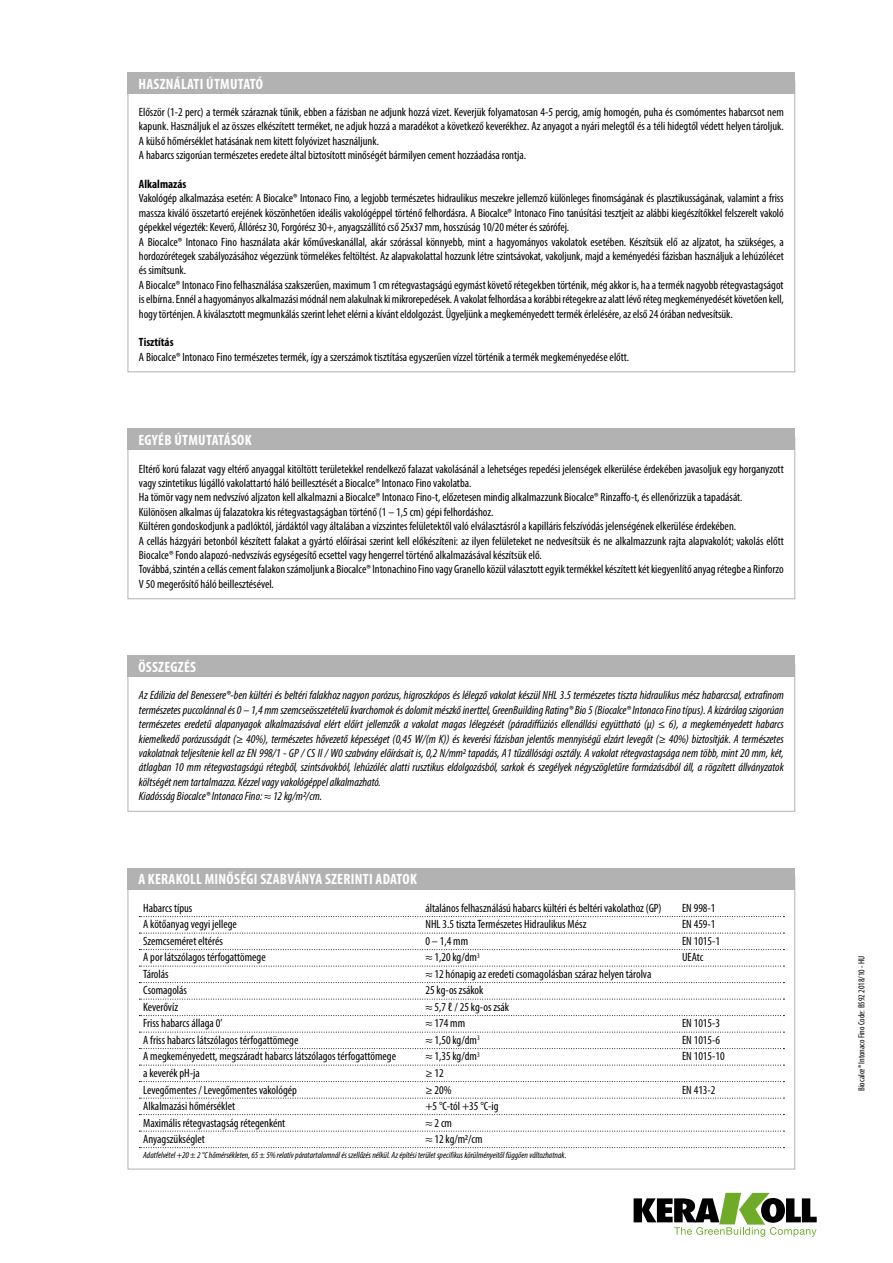
<style>
.page{position:relative;width:893px;height:1263px;background:#fff}
.page>*{position:absolute;margin:0;border:0;box-sizing:border-box;transform-origin:0 0}
.t1{font:700 condensed 15px "Myriad Pro";letter-spacing:.02em;color:#fff}
.t2{font:condensed 12px/14.4px "Myriad Pro";color:#000}
.t3{font:italic condensed 12px/14.4px "Myriad Pro";color:#000}
.t4{font:700 condensed 12px "Myriad Pro";color:#000}
.t5{font:italic condensed 9px "Myriad Pro";color:#000}
.t6{font:condensed 9px "Myriad Pro";color:#000}
</style>
<div class="page">
<svg style="left:634px;top:1193px;width:183px;height:44px"></svg>
<div style="left:128px;top:72px;width:667px;height:22px;background:#b3b2b2"></div>
<div style="left:128px;top:429px;width:667px;height:21px;background:#b3b2b2"></div>
<div style="left:128px;top:656px;width:667px;height:21px;background:#b3b2b2"></div>
<svg style="left:139px;top:916px;width:645px;height:1px"></svg>
<svg style="left:139px;top:933px;width:645px;height:1px"></svg>
<svg style="left:139px;top:949px;width:645px;height:1px"></svg>
<svg style="left:139px;top:966px;width:645px;height:1px"></svg>
<svg style="left:139px;top:982px;width:645px;height:1px"></svg>
<svg style="left:139px;top:999px;width:645px;height:1px"></svg>
<svg style="left:139px;top:1015px;width:645px;height:1px"></svg>
<svg style="left:139px;top:1032px;width:645px;height:1px"></svg>
<svg style="left:139px;top:1048px;width:645px;height:1px"></svg>
<svg style="left:139px;top:1065px;width:645px;height:1px"></svg>
<svg style="left:139px;top:1081px;width:645px;height:1px"></svg>
<svg style="left:139px;top:1098px;width:645px;height:1px"></svg>
<svg style="left:139px;top:1114px;width:645px;height:1px"></svg>
<svg style="left:139px;top:1131px;width:645px;height:1px"></svg>
<svg style="left:139px;top:1147px;width:645px;height:1px"></svg>
<div style="left:128px;top:868px;width:667px;height:21px;background:#b3b2b2"></div>
<p class="t1" style="left:138px;top:74px;width:126px">HASZNÁLATI ÚTMUTATÓ</p>
<p class="t2" style="left:139px;top:105px;width:646px">Először (1-2 perc) a termék száraznak tűnik, ebben a fázisban ne adjunk hozzá vizet. Keverjük folyamatosan 4-5 percig, amíg homogén, puha és csomómentes habarcsot nem kapunk. Használjuk el az összes elkészített terméket, ne adjuk hozzá a maradékot a következő keverékhez. Az anyagot a nyári melegtől és a téli hidegtől védett helyen tároljuk.<br>A külső hőmérséklet hatásának nem kitett folyóvizet használjunk.<br>A habarcs szigorúan természetes eredete által biztosított minőségét bármilyen cement hozzáadása rontja.</p>
<p class="t4" style="left:139px;top:177px;width:49px">Alkalmazás</p>
<p class="t2" style="left:139px;top:191px;width:646px">Vakológép alkalmazása esetén: A Biocalce® Intonaco Fino, a legjobb természetes hidraulikus meszekre jellemző különleges finomságának és plasztikusságának, valamint a friss massza kiváló összetartó erejének köszönhetően ideális vakológéppel történő felhordásra. A Biocalce® Intonaco Fino tanúsítási tesztjeit az alábbi kiegészítőkkel felszerelt vakoló gépekkel végezték: Keverő, Állórész 30, Forgórész 30+, anyagszállító cső 25x37 mm, hosszúság 10/20 méter és szórófej.<br>A Biocalce® Intonaco Fino használata akár kőműveskanállal, akár szórással könnyebb, mint a hagyományos vakolatok esetében. Készítsük elő az aljzatot, ha szükséges, a hordozórétegek szabályozásához végezzünk törmelékes feltöltést. Az alapvakolattal hozzunk létre szintsávokat, vakoljunk, majd a keményedési fázisban használjuk a lehúzólécet és simítsunk.<br>A Biocalce® Intonaco Fino felhasználása szakszerűen, maximum 1 cm rétegvastagságú egymást követő rétegekben történik, még akkor is, ha a termék nagyobb rétegvastagságot is elbírna. Ennél a hagyományos alkalmazási módnál nem alakulnak ki mikrorepedések. A vakolat felhordása a korábbi rétegekre az alatt lévő réteg megkeményedését követően kell, hogy történjen. A kiválasztott megmunkálás szerint lehet elérni a kívánt eldolgozást. Ügyeljünk a megkeményedett termék érlelésére, az első 24 órában nedvesítsük.</p>
<p class="t4" style="left:139px;top:335px;width:36px">Tisztítás</p>
<p class="t2" style="left:139px;top:350px;width:492px">A Biocalce® Intonaco Fino természetes termék, így a szerszámok tisztítása egyszerűen vízzel történik a termék megkeményedése előtt.</p>
<p class="t1" style="left:138px;top:431px;width:115px">EGYÉB ÚTMUTATÁSOK</p>
<p class="t2" style="left:139px;top:461px;width:646px">Eltérő korú falazat vagy eltérő anyaggal kitöltött területekkel rendelkező falazat vakolásánál a lehetséges repedési jelenségek elkerülése érdekében javasoljuk egy horganyzott vagy szintetikus lúgálló vakolattartó háló beillesztését a Biocalce® Intonaco Fino vakolatba.<br>Ha tömör vagy nem nedvszívó aljzaton kell alkalmazni a Biocalce® Intonaco Fino-t, előzetesen mindig alkalmazzunk Biocalce® Rinzaffo-t, és ellenőrizzük a tapadását.<br>Különösen alkalmas új falazatokra kis rétegvastagságban történő (1 – 1,5 cm) gépi felhordáshoz.<br>Kültéren gondoskodjunk a padlóktól, járdáktól vagy általában a vízszintes felületektől való elválasztásról a kapilláris felszívódás jelenségének elkerülése érdekében.<br>A cellás házgyári betonból készített falakat a gyártó előírásai szerint kell előkészíteni: az ilyen felületeket ne nedvesítsük és ne alkalmazzunk rajta alapvakolót; vakolás előtt Biocalce® Fondo alapozó-nedvszívás egységesítő ecsettel vagy hengerrel történő alkalmazásával készítsük elő.<br>Továbbá, szintén a cellás cement falakon számoljunk a Biocalce® Intonachino Fino vagy Granello közül választott egyik termékkel készített két kiegyenlítő anyag rétegbe a Rinforzo V 50 megerősítő háló beillesztésével.</p>
<p class="t1" style="left:138px;top:658px;width:59px">ÖSSZEGZÉS</p>
<p class="t3" style="left:139px;top:688px;width:646px">Az Edilizia del Benessere®-ben kültéri és beltéri falakhoz nagyon porózus, higroszkópos és lélegző vakolat készül NHL 3.5 természetes tiszta hidraulikus mész habarccsal, extrafinom természetes puccolánnal és 0 – 1,4 mm szemcseösszetételű kvarchomok és dolomit mészkő inerttel, GreenBuilding Rating® Bio 5 (Biocalce® Intonaco Fino típus). A kizárólag szigorúan természetes eredetű alapanyagok alkalmazásával elért előírt jellemzők a vakolat magas lélegzését (páradiffúziós ellenállási együttható (μ) ≤ 6), a megkeményedett habarcs kiemelkedő porózusságát (≥ 40%), természetes hővezető képességet (0,45 W/(m K)) és keverési fázisban jelentős mennyiségű elzárt levegőt (≥ 40%) biztosítják. A természetes vakolatnak teljesítenie kell az EN 998/1 - GP / CS II / W0 szabvány előírásait is, 0,2 N/mm2 tapadás, A1 tűzállósági osztály. A vakolat rétegvastagsága nem több, mint 20 mm, két, átlagban 10 mm rétegvastagságú rétegből, szintsávokból, lehúzóléc alatti rusztikus eldolgozásból, sarkok és szegélyek négyszögletűre formázásából áll, a rögzített állványzatok költségét nem tartalmazza. Kézzel vagy vakológéppel alkalmazható.<br>Kiadósság Biocalce® Intonaco Fino: ≈ 12 kg/m2/cm.</p>
<p class="t1" style="left:138px;top:870px;width:280px">A KERAKOLL MINŐSÉGI SZABVÁNYA SZERINTI ADATOK</p>
<p class="t2" style="left:143px;top:901px;width:51px">Habarcs típus</p>
<p class="t2" style="left:425px;top:901px;width:238px">általános felhasználású habarcs kültéri és beltéri vakolathoz (GP)</p>
<p class="t2" style="left:682px;top:901px;width:35px">EN 998-1</p>
<p class="t2" style="left:143px;top:917px;width:95px">A kötőanyag vegyi jellege</p>
<p class="t2" style="left:425px;top:917px;width:162px">NHL 3.5 tiszta Természetes Hidraulikus Mész</p>
<p class="t2" style="left:682px;top:917px;width:35px">EN 459-1</p>
<p class="t2" style="left:143px;top:934px;width:81px">Szemcseméret eltérés</p>
<p class="t2" style="left:425px;top:934px;width:44px">0 – 1,4 mm</p>
<p class="t2" style="left:682px;top:934px;width:40px">EN 1015-1</p>
<p class="t2" style="left:143px;top:950px;width:124px">A por látszólagos térfogattömege</p>
<p class="t2" style="left:425px;top:950px;width:56px">≈ 1,20 kg/dm<sup>3</sup></p>
<p class="t2" style="left:682px;top:950px;width:23px">UEAtc</p>
<p class="t2" style="left:143px;top:967px;width:27px">Tárolás</p>
<p class="t2" style="left:425px;top:967px;width:227px">≈ 12 hónapig az eredeti csomagolásban száraz helyen tárolva</p>
<p class="t2" style="left:143px;top:983px;width:45px">Csomagolás</p>
<p class="t2" style="left:425px;top:983px;width:60px">25 kg-os zsákok</p>
<p class="t2" style="left:143px;top:1000px;width:36px">Keverővíz</p>
<p class="t2" style="left:425px;top:1000px;width:85px">≈ 5,7 ℓ / 25 kg-os zsák</p>
<p class="t2" style="left:143px;top:1016px;width:81px">Friss habarcs állaga 0’</p>
<p class="t2" style="left:425px;top:1016px;width:41px">≈ 174 mm</p>
<p class="t2" style="left:682px;top:1016px;width:40px">EN 1015-3</p>
<p class="t2" style="left:143px;top:1033px;width:157px">A friss habarcs látszólagos térfogattömege</p>
<p class="t2" style="left:425px;top:1033px;width:56px">≈ 1,50 kg/dm<sup>3</sup></p>
<p class="t2" style="left:682px;top:1033px;width:40px">EN 1015-6</p>
<p class="t2" style="left:143px;top:1049px;width:254px">A megkeményedett, megszáradt habarcs látszólagos térfogattömege</p>
<p class="t2" style="left:425px;top:1049px;width:56px">≈ 1,35 kg/dm<sup>3</sup></p>
<p class="t2" style="left:682px;top:1049px;width:44px">EN 1015-10</p>
<p class="t2" style="left:143px;top:1066px;width:58px">a keverék pH-ja</p>
<p class="t2" style="left:425px;top:1066px;width:20px">≥ 12</p>
<p class="t2" style="left:143px;top:1082px;width:155px">Levegőmentes / Levegőmentes vakológép</p>
<p class="t2" style="left:425px;top:1082px;width:28px">≥ 20%</p>
<p class="t2" style="left:682px;top:1082px;width:35px">EN 413-2</p>
<p class="t2" style="left:143px;top:1099px;width:93px">Alkalmazási hőmérséklet</p>
<p class="t2" style="left:425px;top:1099px;width:75px">+5 °C-tól +35 °C-ig</p>
<p class="t2" style="left:143px;top:1115px;width:144px">Maximális rétegvastagság rétegenként</p>
<p class="t2" style="left:425px;top:1115px;width:28px">≈ 2 cm</p>
<p class="t2" style="left:143px;top:1132px;width:63px">Anyagszükséglet</p>
<p class="t2" style="left:425px;top:1132px;width:59px">≈ 12 kg/m2/cm</p>
<p class="t5" style="left:143px;top:1150px;width:425px">Adatfelvétel +20 ± 2 °C hőmérsékleten, 65 ± 5% relatív páratartalomnál és szellőzés nélkül. Az építési terület specifikus körülményeitől függően változhatnak.</p>
<p class="t6" style="left:856px;top:1091px;width:137px;rotate:-90deg">Biocalce® Intonaco Fino Code: B592 2018/10 - HU</p>
</div>
